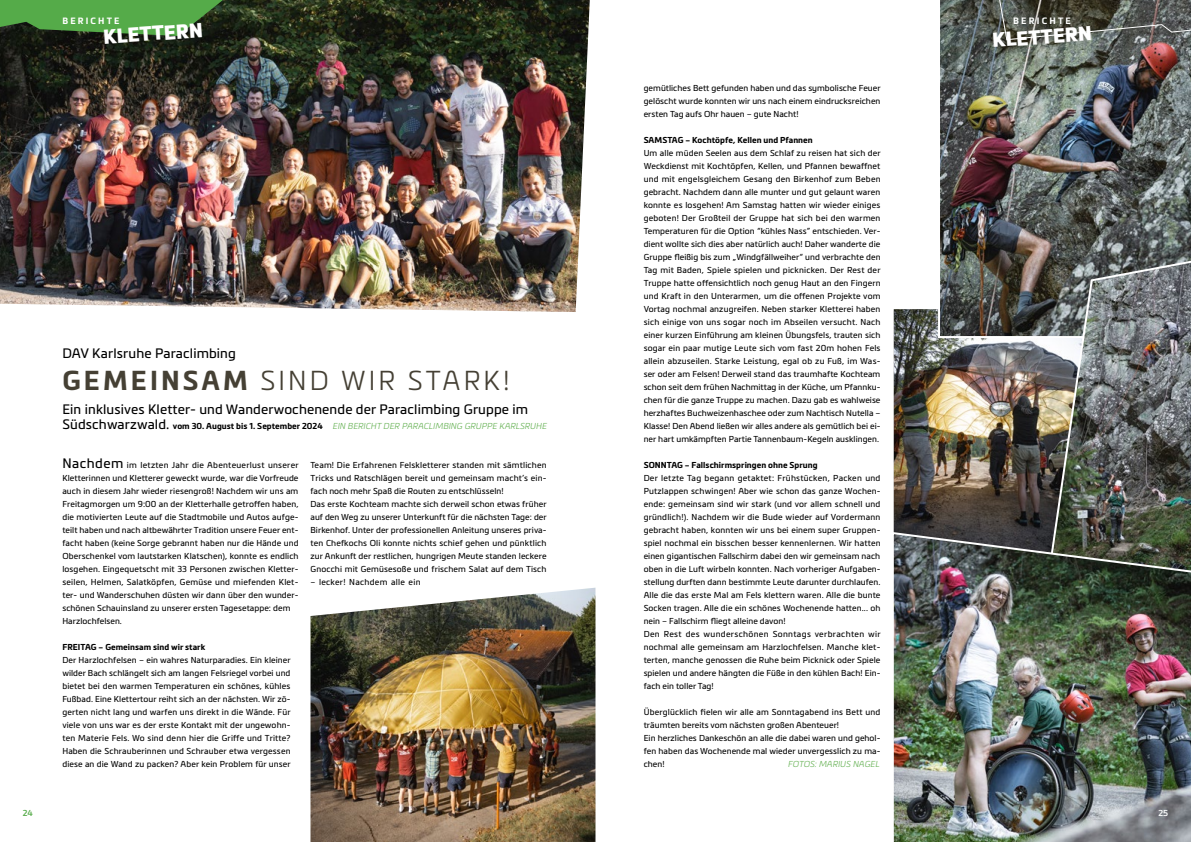
<style>
.page{position:relative;width:1191px;height:842px;background:#fff}
.page>*{position:absolute;margin:0;border:0;box-sizing:border-box;transform-origin:0 0}
.Headline{font:300 27px "Metronic Pro";letter-spacing:.115em;color:#454034}
.Rubrikname_groß{font:900 20px "Metronic Pro";color:#fff}
.Headline-2{font:13.5px "Metronic Pro";letter-spacing:.01em;color:#000}
.Rubrikname_klein{font:700 9.1px "Metronic Pro";letter-spacing:.24em;color:#fff}
.Format_für_Inhaltsverzeichnis{font:700 9px "Metronic Pro";letter-spacing:.24em;color:#fff}
.Absatz_2-Spalter{font:8.5px/13px "Metronic Pro";letter-spacing:.01em;color:#000;text-align:justify}
.Absatz_2-Spalter-2{font:700 8.5px "Metronic Pro";letter-spacing:.005em;color:#000}
.Headline-3{font:italic 300 8.5px "Metronic Pro";letter-spacing:.01em;color:#67b255}
.Absatz_2-Spalter-3{font:8.5px "Metronic Pro";letter-spacing:.03em;color:#000}
.Absatz_2-Spalter-4{font:italic 300 8.5px "Metronic Pro";letter-spacing:.01em;color:#67b255}
.t1{font:600 8.5px "Metronic Pro";color:#fff}
.t2{font:600 8.5px "Metronic Pro";color:#55ab49}
.s1{font-weight:700}
.s2{font-weight:400;font-style:normal;font-size:13.5px;color:#000}
.s3{font-weight:700;font-style:normal;color:#000}
.s4{font-size:13.5px}
</style>
<div class="page">
<img style="left:893px;top:309px;width:152px;height:222px">
<img style="left:938px;top:0;width:253px;height:338px">
<img style="left:1045px;top:231px;width:146px;height:300px">
<img style="left:0;top:0;width:590px;height:312px">
<img style="left:310px;top:588px;width:285px;height:254px">
<svg style="left:0;top:0;width:223px;height:36px;background:#488c3d"></svg>
<svg style="left:993px;top:0;width:198px;height:40px;background:#54564f"></svg>
<img style="left:893px;top:531px;width:298px;height:311px">
<p class="t2" style="left:23px;top:807px;width:12px">24</p>
<p class="Format_für_Inhaltsverzeichnis" style="left:62px;top:15px;width:59px">BERICHTE</p>
<p class="Rubrikname_klein" style="left:1013px;top:15px;width:59px">BERICHTE</p>
<p class="Rubrikname_groß" style="left:102px;top:25px;width:101px;rotate:-4deg">KLETTERN</p>
<p class="Rubrikname_groß" style="left:991px;top:28px;width:101px;rotate:-4deg">KLETTERN</p>
<p class="Headline-2" style="left:62px;top:344px;width:175px">DAV Karlsruhe Paraclimbing</p>
<p class="Headline" style="left:62px;top:362px;width:449px"><span class="s1">GEMEINSAM</span> SIND WIR STARK!</p>
<p class="Headline-2" style="left:62px;top:400px;width:467px">Ein inklusives Kletter- und Wanderwochenende der Paraclimbing Gruppe im</p>
<p class="Headline-3" style="left:62px;top:420px;width:485px"><span class="s2">Südschwarzwald.</span> <span class="s3">vom 30. August bis 1. September 2024</span> EIN BERICHT DER PARACLIMBING GRUPPE KARLSRUHE</p>
<p class="Absatz_2-Spalter" style="left:62px;top:458px;width:238px;text-align:left"><span class="s4">Nachdem</span> im letzten Jahr die Abenteuerlust unserer Kletterinnen und Kletterer geweckt wurde, war die Vorfreude auch in diesem Jahr wieder riesengroß! Nachdem wir uns am Freitagmorgen um 9:00 an der Kletterhalle getroffen haben, die motivierten Leute auf die Stadtmobile und Autos aufge&shy;teilt haben und nach altbewährter Tradition unsere Feuer ent&shy;facht haben (keine Sorge gebrannt haben nur die Hände und Oberschenkel vom lautstarken Klatschen), konnte es endlich losgehen. Eingequetscht mit 33 Personen zwischen Kletter&shy;seilen, Helmen, Salatköpfen, Gemüse und miefenden Klet&shy;ter- und Wanderschuhen düsten wir dann über den wunder&shy;schönen Schauinsland zu unserer ersten Tagesetappe: dem Harzlochfelsen.</p>
<p class="Absatz_2-Spalter-2" style="left:62px;top:642px;width:145px">FREITAG – Gemeinsam sind wir stark</p>
<p class="Absatz_2-Spalter" style="left:62px;top:653px;width:230px">Der Harzlochfelsen – ein wahres Naturparadies. Ein kleiner wilder Bach schlängelt sich am langen Felsriegel vorbei und bietet bei den warmen Temperaturen ein schönes, kühles Fußbad. Eine Klettertour reiht sich an der nächsten. Wir zö&shy;gerten nicht lang und warfen uns direkt in die Wände. Für viele von uns war es der erste Kontakt mit der ungewohn&shy;ten Materie Fels. Wo sind denn hier die Griffe und Tritte?<br>Haben die Schrauberinnen und Schrauber etwa vergessen diese an die Wand zu packen? Aber kein Problem für unser</p>
<p class="Absatz_2-Spalter" style="left:310px;top:458px;width:238px">Team! Die Erfahrenen Felskletterer standen mit sämtlichen Tricks und Ratschlägen bereit und gemeinsam macht’s ein&shy;fach noch mehr Spaß die Routen zu entschlüsseln!</p>
<p class="Absatz_2-Spalter" style="left:310px;top:497px;width:238px">Das erste Kochteam machte sich derweil schon etwas früher auf den Weg zu unserer Unterkunft für die nächsten Tage: der Birkenhof. Unter der professionellen Anleitung unseres priva&shy;ten Chefkochs Oli konnte nichts schief gehen und pünktlich zur Ankunft der restlichen, hungrigen Meute standen leckere Gnocchi mit Gemüsesoße und frischem Salat auf dem Tisch</p>
<p class="Absatz_2-Spalter-3" style="left:310px;top:576px;width:112px">– lecker! Nachdem alle ein</p>
<p class="Absatz_2-Spalter" style="left:643px;top:81px;width:238px">gemütliches Bett gefunden haben und das symbolische Feuer gelöscht wurde konnten wir uns nach einem eindrucksreichen ersten Tag aufs Ohr hauen – gute Nacht!</p>
<p class="Absatz_2-Spalter-2" style="left:643px;top:135px;width:170px">SAMSTAG – Kochtöpfe, Kellen und Pfannen</p>
<p class="Absatz_2-Spalter" style="left:643px;top:146px;width:238px">Um alle müden Seelen aus dem Schlaf zu reisen hat sich der Weckdienst mit Kochtöpfen, Kellen, und Pfannen bewaffnet und mit engelsgleichem Gesang den Birkenhof zum Beben gebracht. Nachdem dann alle munter und gut gelaunt waren konnte es losgehen! Am Samstag hatten wir wieder einiges geboten! Der Großteil der Gruppe hat sich bei den warmen Temperaturen für die Option “kühles Nass” entschieden. Ver&shy;dient wollte sich dies aber natürlich auch! Daher wanderte die Gruppe fleißig bis zum „Windgfällweiher“ und verbrachte den Tag mit Baden, Spiele spielen und picknicken. Der Rest der Truppe hatte offensichtlich noch genug Haut an den Fingern und Kraft in den Unterarmen, um die offenen Projekte vom Vortag nochmal anzugreifen. Neben starker Kletterei haben sich einige von uns sogar noch im Abseilen versucht. Nach einer kurzen Einführung am kleinen Übungsfels, trauten sich sogar ein paar mutige Leute sich vom fast 20m hohen Fels allein abzuseilen. Starke Leistung, egal ob zu Fuß, im Was&shy;ser oder am Felsen! Derweil stand das traumhafte Kochteam schon seit dem frühen Nachmittag in der Küche, um Pfannku&shy;chen für die ganze Truppe zu machen. Dazu gab es wahlweise herzhaftes Buchweizenhaschee oder zum Nachtisch Nutella – Klasse! Den Abend ließen wir alles andere als gemütlich bei ei&shy;ner hart umkämpften Partie Tannenbaum-Kegeln ausklingen.</p>
<p class="Absatz_2-Spalter-2" style="left:643px;top:460px;width:175px">SONNTAG – Fallschirmspringen ohne Sprung</p>
<p class="Absatz_2-Spalter" style="left:643px;top:471px;width:238px">Der letzte Tag begann getaktet: Frühstücken, Packen und Putzlappen schwingen! Aber wie schon das ganze Wochen&shy;ende: gemeinsam sind wir stark (und vor allem schnell und gründlich!). Nachdem wir die Bude wieder auf Vordermann gebracht haben, konnten wir uns bei einem super Gruppen&shy;spiel nochmal ein bisschen besser kennenlernen. Wir hatten einen gigantischen Fallschirm dabei den wir gemeinsam nach oben in die Luft wirbeln konnten. Nach vorheriger Aufgaben&shy;stellung durften dann bestimmte Leute darunter durchlaufen.<br>Alle die das erste Mal am Fels klettern waren. Alle die bunte Socken tragen. Alle die ein schönes Wochenende hatten... oh nein – Fallschirm fliegt alleine davon!</p>
<p class="Absatz_2-Spalter" style="left:643px;top:627px;width:238px">Den Rest des wunderschönen Sonntags verbrachten wir nochmal alle gemeinsam am Harzlochfelsen. Manche klet&shy;terten, manche genossen die Ruhe beim Picknick oder Spiele spielen und andere hängten die Füße in den kühlen Bach! Ein&shy;fach ein toller Tag!</p>
<p class="Absatz_2-Spalter" style="left:643px;top:705px;width:238px">Überglücklich fielen wir alle am Sonntagabend ins Bett und träumten bereits vom nächsten großen Abenteuer!</p>
<p class="Absatz_2-Spalter" style="left:643px;top:731px;width:238px">Ein herzliches Dankeschön an alle die dabei waren und gehol&shy;fen haben das Wochenende mal wieder unvergesslich zu ma&shy;chen!</p>
<p class="Absatz_2-Spalter-4" style="left:787px;top:758px;width:93px">FOTOS: MARIUS NAGEL</p>
<p class="t1" style="left:1158px;top:807px;width:11px">25</p>
</div>
